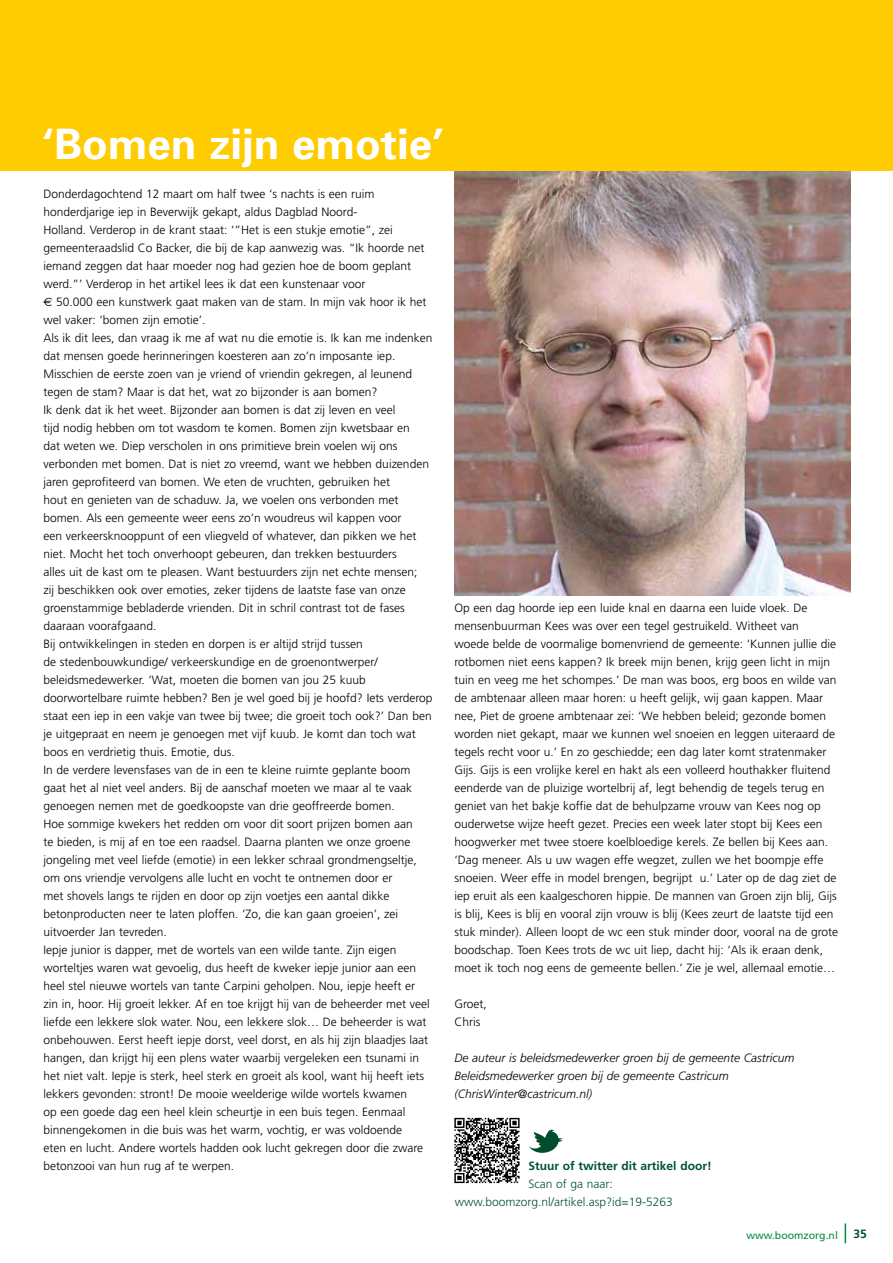
<style>
.page{position:relative;width:893px;height:1263px;background:#fff}
.page>*{position:absolute;margin:0;border:0;box-sizing:border-box;transform-origin:0 0}
.t1{font:700 42px "Univers";color:#fff}
.t2{font:300 12px/18px "Frutiger";color:#000}
.t3{font:italic 300 12px/18px "Frutiger";color:#000}
.t4{font:300 12px/18px "Frutiger";color:#00523c}
.t5{font:700 12px "Frutiger";color:#00523c}
.t6{font:10.5px "Frutiger";color:#008b45}
.s1{font-family:"Euro Sans";font-weight:400}
</style>
<div class="page">
<svg style="left:845px;top:1223px;width:1px;height:20px"></svg>
<hr style="left:0;top:0;width:1px;height:171px;background:#fecc00">
<img style="left:454px;top:170px;width:396px;height:425px">
<div style="left:1px;top:0;width:892px;height:170px;background:#fecc00"></div>
<svg style="left:454px;top:1118px;width:66px;height:65px"></svg>
<svg style="left:529px;top:1129px;width:34px;height:24px"></svg>
<h1 class="t1" style="left:42px;top:118px;width:403px">‘Bomen zijn emotie’</h1>
<p class="t2" style="left:43px;top:185px;width:391px">Donderdagochtend 12 maart om half twee ‘s nachts is een ruim honderdjarige iep in Beverwijk gekapt, aldus Dagblad Noord-<br>Holland. Verderop in de krant staat: ‘”Het is een stukje emotie”, zei gemeenteraadslid Co Backer, die bij de kap aanwezig was. “Ik hoorde net iemand zeggen dat haar moeder nog had gezien hoe de boom geplant werd.”’ Verderop in het artikel lees ik dat een kunstenaar voor<br><span class="s1">€</span> 50.000 een kunstwerk gaat maken van de stam. In mijn vak hoor ik het wel vaker: ‘bomen zijn emotie’.<br>Als ik dit lees, dan vraag ik me af wat nu die emotie is. Ik kan me indenken dat mensen goede herinneringen koesteren aan zo’n imposante iep.<br>Misschien de eerste zoen van je vriend of vriendin gekregen, al leunend tegen de stam? Maar is dat het, wat zo bijzonder is aan bomen?<br>Ik denk dat ik het weet. Bijzonder aan bomen is dat zij leven en veel<br>tijd nodig hebben om tot wasdom te komen. Bomen zijn kwetsbaar en<br>dat weten we. Diep verscholen in ons primitieve brein voelen wij ons verbonden met bomen. Dat is niet zo vreemd, want we hebben duizenden jaren geprofiteerd van bomen. We eten de vruchten, gebruiken het<br>hout en genieten van de schaduw. Ja, we voelen ons verbonden met bomen. Als een gemeente weer eens zo’n woudreus wil kappen voor<br>een verkeersknooppunt of een vliegveld of whatever, dan pikken we het niet. Mocht het toch onverhoopt gebeuren, dan trekken bestuurders<br>alles uit de kast om te pleasen. Want bestuurders zijn net echte mensen;<br>zij beschikken ook over emoties, zeker tijdens de laatste fase van onze groenstammige bebladerde vrienden. Dit in schril contrast tot de fases daaraan voorafgaand.<br>Bij ontwikkelingen in steden en dorpen is er altijd strijd tussen<br>de stedenbouwkundige/ verkeerskundige en de groenontwerper/ beleidsmedewerker. ‘Wat, moeten die bomen van jou 25 kuub doorwortelbare ruimte hebben? Ben je wel goed bij je hoofd? Iets verderop staat een iep in een vakje van twee bij twee; die groeit toch ook?’ Dan ben je uitgepraat en neem je genoegen met vijf kuub. Je komt dan toch wat boos en verdrietig thuis. Emotie, dus.<br>In de verdere levensfases van de in een te kleine ruimte geplante boom gaat het al niet veel anders. Bij de aanschaf moeten we maar al te vaak genoegen nemen met de goedkoopste van drie geoffreerde bomen.<br>Hoe sommige kwekers het redden om voor dit soort prijzen bomen aan<br>te bieden, is mij af en toe een raadsel. Daarna planten we onze groene jongeling met veel liefde (emotie) in een lekker schraal grondmengseltje, om ons vriendje vervolgens alle lucht en vocht te ontnemen door er<br>met shovels langs te rijden en door op zijn voetjes een aantal dikke betonproducten neer te laten ploffen. ‘Zo, die kan gaan groeien’, zei uitvoerder Jan tevreden.<br>Iepje junior is dapper, met de wortels van een wilde tante. Zijn eigen worteltjes waren wat gevoelig, dus heeft de kweker iepje junior aan een heel stel nieuwe wortels van tante Carpini geholpen. Nou, iepje heeft er zin in, hoor. Hij groeit lekker. Af en toe krijgt hij van de beheerder met veel liefde een lekkere slok water. Nou, een lekkere slok… De beheerder is wat onbehouwen. Eerst heeft iepje dorst, veel dorst, en als hij zijn blaadjes laat hangen, dan krijgt hij een plens water waarbij vergeleken een tsunami in het niet valt. Iepje is sterk, heel sterk en groeit als kool, want hij heeft iets lekkers gevonden: stront! De mooie weelderige wilde wortels kwamen<br>op een goede dag een heel klein scheurtje in een buis tegen. Eenmaal binnengekomen in die buis was het warm, vochtig, er was voldoende<br>eten en lucht. Andere wortels hadden ook lucht gekregen door die zware betonzooi van hun rug af te werpen.</p>
<p class="t2" style="left:454px;top:599px;width:385px">Op een dag hoorde iep een luide knal en daarna een luide vloek. De mensenbuurman Kees was over een tegel gestruikeld. Witheet van<br>woede belde de voormalige bomenvriend de gemeente: ‘Kunnen jullie die rotbomen niet eens kappen? Ik breek mijn benen, krijg geen licht in mijn tuin en veeg me het schompes.’ De man was boos, erg boos en wilde van de ambtenaar alleen maar horen: u heeft gelijk, wij gaan kappen. Maar nee, Piet de groene ambtenaar zei: ‘We hebben beleid; gezonde bomen worden niet gekapt, maar we kunnen wel snoeien en leggen uiteraard de tegels recht voor u.’ En zo geschiedde; een dag later komt stratenmaker Gijs. Gijs is een vrolijke kerel en hakt als een volleerd houthakker fluitend eenderde van de pluizige wortelbrij af, legt behendig de tegels terug en geniet van het bakje koffie dat de behulpzame vrouw van Kees nog op ouderwetse wijze heeft gezet. Precies een week later stopt bij Kees een hoogwerker met twee stoere koelbloedige kerels. Ze bellen bij Kees aan. ‘Dag meneer. Als u uw wagen effe wegzet, zullen we het boompje effe snoeien. Weer effe in model brengen, begrijpt u.’ Later op de dag ziet de iep eruit als een kaalgeschoren hippie. De mannen van Groen zijn blij, Gijs is blij, Kees is blij en vooral zijn vrouw is blij (Kees zeurt de laatste tijd een stuk minder). Alleen loopt de wc een stuk minder door, vooral na de grote boodschap. Toen Kees trots de wc uit liep, dacht hij: ‘Als ik eraan denk, moet ik toch nog eens de gemeente bellen.’ Zie je wel, allemaal emotie…</p>
<p class="t2" style="left:454px;top:995px;width:34px">Groet,<br>Chris</p>
<p class="t3" style="left:454px;top:1049px;width:342px">De auteur is beleidsmedewerker groen bij de gemeente Castricum<br>Beleidsmedewerker groen bij de gemeente Castricum (ChrisWinter@castricum.nl)</p>
<p class="t5" style="left:529px;top:1159px;width:185px">Stuur of twitter dit artikel door!</p>
<p class="t4" style="left:455px;top:1175px;width:219px;text-indent:74px">Scan of ga naar: www.boomzorg.nl/artikel.asp?id=19-5263</p>
<p class="t6" style="left:746px;top:1229px;width:93px">www.boomzorg.nl</p>
<p class="t5" style="left:853px;top:1227px;width:15px">35</p>
</div>
